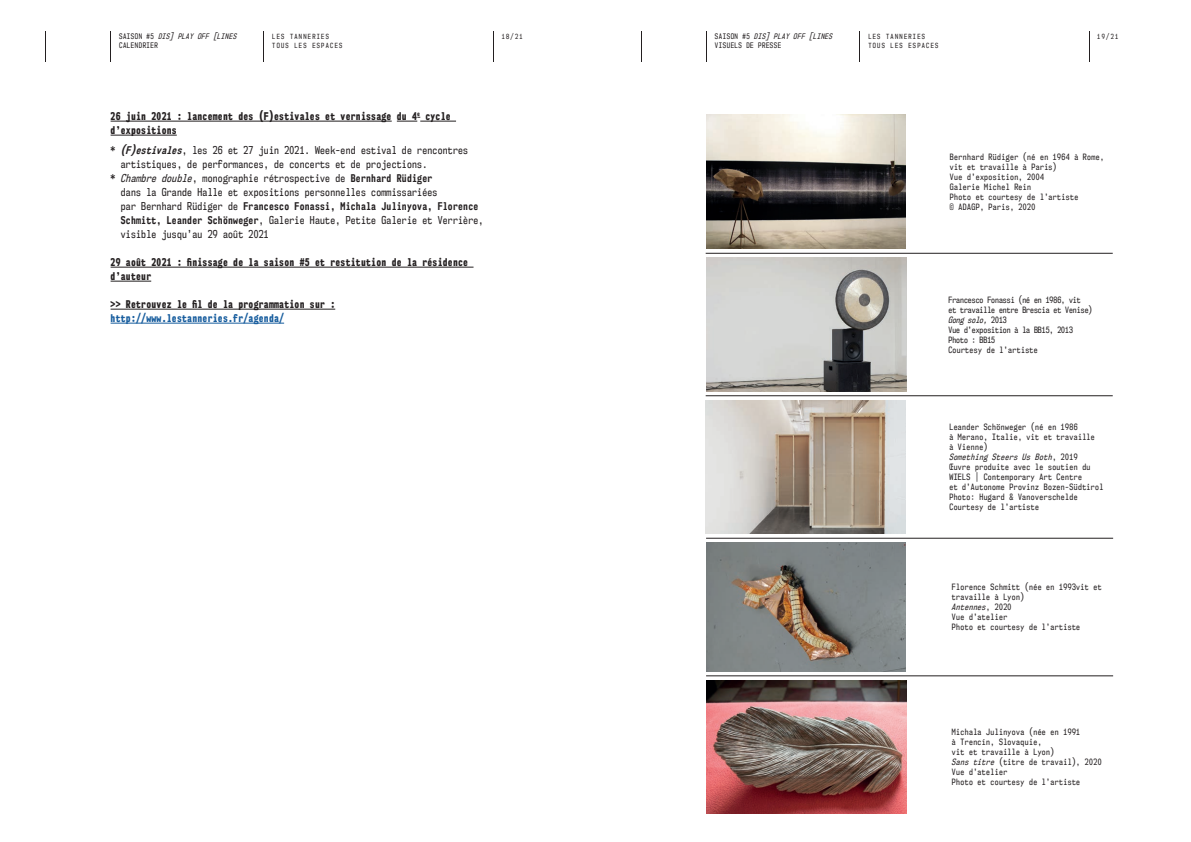
<style>
.page{position:relative;width:1191px;height:842px;background:#fff}
.page>*{position:absolute;margin:0;border:0;box-sizing:border-box;transform-origin:0 0}
.t1{font:10px "NK57 Monospace Cd Rg";letter-spacing:.025em;color:#231f20}
.t2{font:10px/14px "NK57 Monospace Cd Eb";letter-spacing:.025em;color:#231f20}
.t3{font:700 10px "NK57 Monospace Cd Rg";letter-spacing:.025em;color:#231f20}
.t4{font:10px "NK57 Monospace Cd Eb";letter-spacing:.025em;color:#175d9e}
.t5{font:8px/10px "NK57 Monospace Cd Rg";letter-spacing:.05em;color:#231f20}
.t6{font:8px/10px "NK57 Monospace Cd Rg";color:#231f20}
.t7{font:italic 7px "NK57 Monospace Cd Rg";letter-spacing:.075em;color:#231f20}
.t8{font:7px "NK57 Monospace Cd Rg";letter-spacing:.075em;color:#231f20}
.t9{font:6.5px/9px "NK57 Monospace Cd Rg";letter-spacing:.2em;color:#231f20}
.s1{font-style:normal}
.s2{font-weight:700}
.s3{font-weight:700;font-style:italic}
.s4{font-style:italic}
.s5{font-weight:400}
</style>
<div class="page">
<hr style="left:110px;top:31px;width:1px;height:30px;background:#231f20">
<hr style="left:263px;top:31px;width:1px;height:30px;background:#231f20">
<hr style="left:45px;top:31px;width:1px;height:30px;background:#231f20">
<hr style="left:493px;top:31px;width:1px;height:30px;background:#231f20">
<hr style="left:706px;top:31px;width:1px;height:30px;background:#231f20">
<hr style="left:859px;top:31px;width:1px;height:30px;background:#231f20">
<hr style="left:641px;top:31px;width:1px;height:30px;background:#231f20">
<hr style="left:1089px;top:31px;width:1px;height:30px;background:#231f20">
<hr style="left:111px;top:121px;width:281px;height:1px;background:#231f20">
<svg style="left:397px;top:117px;width:23px;height:5px"></svg>
<hr style="left:420px;top:121px;width:36px;height:1px;background:#231f20">
<hr style="left:111px;top:135px;width:66px;height:1px;background:#231f20">
<hr style="left:111px;top:267px;width:362px;height:1px;background:#231f20">
<hr style="left:111px;top:281px;width:40px;height:1px;background:#231f20">
<hr style="left:111px;top:309px;width:224px;height:1px;background:#231f20">
<hr style="left:111px;top:323px;width:173px;height:1px;background:#175d9e">
<img style="left:705px;top:400px;width:201px;height:134px">
<hr style="left:705px;top:395px;width:407px;height:1px;background:#231f20">
<hr style="left:705px;top:253px;width:407px;height:1px;background:#231f20">
<img style="left:706px;top:258px;width:200px;height:133px">
<img style="left:706px;top:543px;width:200px;height:128px">
<hr style="left:706px;top:538px;width:407px;height:1px;background:#231f20">
<img style="left:706px;top:680px;width:200px;height:134px">
<hr style="left:706px;top:676px;width:407px;height:1px;background:#231f20">
<img style="left:706px;top:115px;width:199px;height:134px">
<p class="t7" style="left:119px;top:33px;width:119px"><span class="s1">SAISON #5</span> DIS] PLAY OFF [LINES</p>
<p class="t9" style="left:501px;top:32px;width:22px">18/21</p>
<p class="t8" style="left:119px;top:41px;width:40px">CALENDRIER</p>
<p class="t9" style="left:272px;top:32px;width:72px">LES TANNERIES<br>TOUS LES ESPACES</p>
<p class="t2" style="left:111px;top:109px;width:341px">26 juin 2021 : lancement des (F)estivales et vernissage du 4<sup>e</sup> cycle d’expositions</p>
<p class="t1" style="left:111px;top:144px;width:359px"><span class="s2">*</span> <span class="s3">(F)estivales</span>, les 26 et 27 juin 2021. Week-end estival de rencontres</p>
<p class="t1" style="left:121px;top:158px;width:308px">artistiques, de performances, de concerts et de projections.</p>
<p class="t1" style="left:111px;top:172px;width:323px"><span class="s2">*</span> <span class="s4">Chambre double</span>, monographie rétrospective de <span class="s2">Bernhard Rüdiger</span></p>
<p class="t1" style="left:121px;top:186px;width:318px">dans la Grande Halle et expositions personnelles commissariées</p>
<p class="t3" style="left:121px;top:200px;width:359px"><span class="s5">par Bernhard Rüdiger de</span> Francesco Fonassi, Michala Julinyova, Florence</p>
<p class="t1" style="left:121px;top:214px;width:364px"><span class="s2">Schmitt, Leander Schönweger</span>, Galerie Haute, Petite Galerie et Verrière,</p>
<p class="t1" style="left:121px;top:228px;width:149px">visible jusqu’au 29 août 2021</p>
<p class="t2" style="left:111px;top:255px;width:359px">29 août 2021 : finissage de la saison #5 et restitution de la résidence d’auteur</p>
<p class="t2" style="left:111px;top:297px;width:226px">&gt;&gt; Retrouvez le fil de la programmation sur :</p>
<p class="t4" style="left:111px;top:312px;width:175px">http://www.lestanneries.fr/agenda/</p>
<p class="t7" style="left:715px;top:33px;width:119px"><span class="s1">SAISON #5</span> DIS] PLAY OFF [LINES</p>
<p class="t9" style="left:1097px;top:32px;width:22px">19/21</p>
<p class="t8" style="left:715px;top:41px;width:68px">VISUELS DE PRESSE</p>
<p class="t9" style="left:868px;top:32px;width:72px">LES TANNERIES<br>TOUS LES ESPACES</p>
<p class="t5" style="left:950px;top:152px;width:155px">Bernhard Rüdiger (né en 1964 à Rome, vit et travaille à Paris)<br>Vue d’exposition, 2004<br>Galerie Michel Rein<br>Photo et courtesy de l’artiste<br>© ADAGP, Paris, 2020</p>
<p class="t6" style="left:948px;top:295px;width:145px">Francesco Fonassi (né en 1986, vit<br>et travaille entre Brescia et Venise)<br><span class="s4">Gong solo,</span> 2013<br>Vue d’exposition à la BB15, 2013<br>Photo : BB15<br>Courtesy de l’artiste</p>
<p class="t5" style="left:949px;top:422px;width:155px">Leander Schönweger (né en 1986<br>à Merano, Italie, vit et travaille<br>à Vienne)<br><span class="s4">Something Steers Us Both</span>, 2019<br>Œuvre produite avec le soutien du<br>WIELS | Contemporary Art Centre<br>et d’Autonome Provinz Bozen-Südtirol<br>Photo: Hugard &amp; Vanoverschelde<br>Courtesy de l’artiste</p>
<p class="t5" style="left:952px;top:582px;width:151px">Florence Schmitt (née en 1993vit et travaille à Lyon)<br><span class="s4">Antennes</span>, 2020<br>Vue d’atelier<br>Photo et courtesy de l’artiste</p>
<p class="t5" style="left:952px;top:727px;width:151px">Michala Julinyova (née en 1991<br>à Trencín, Slovaquie,<br>vit et travaille à Lyon)<br><span class="s4">Sans titre</span> (titre de travail), 2020<br>Vue d’atelier<br>Photo et courtesy de l’artiste</p>
</div>
